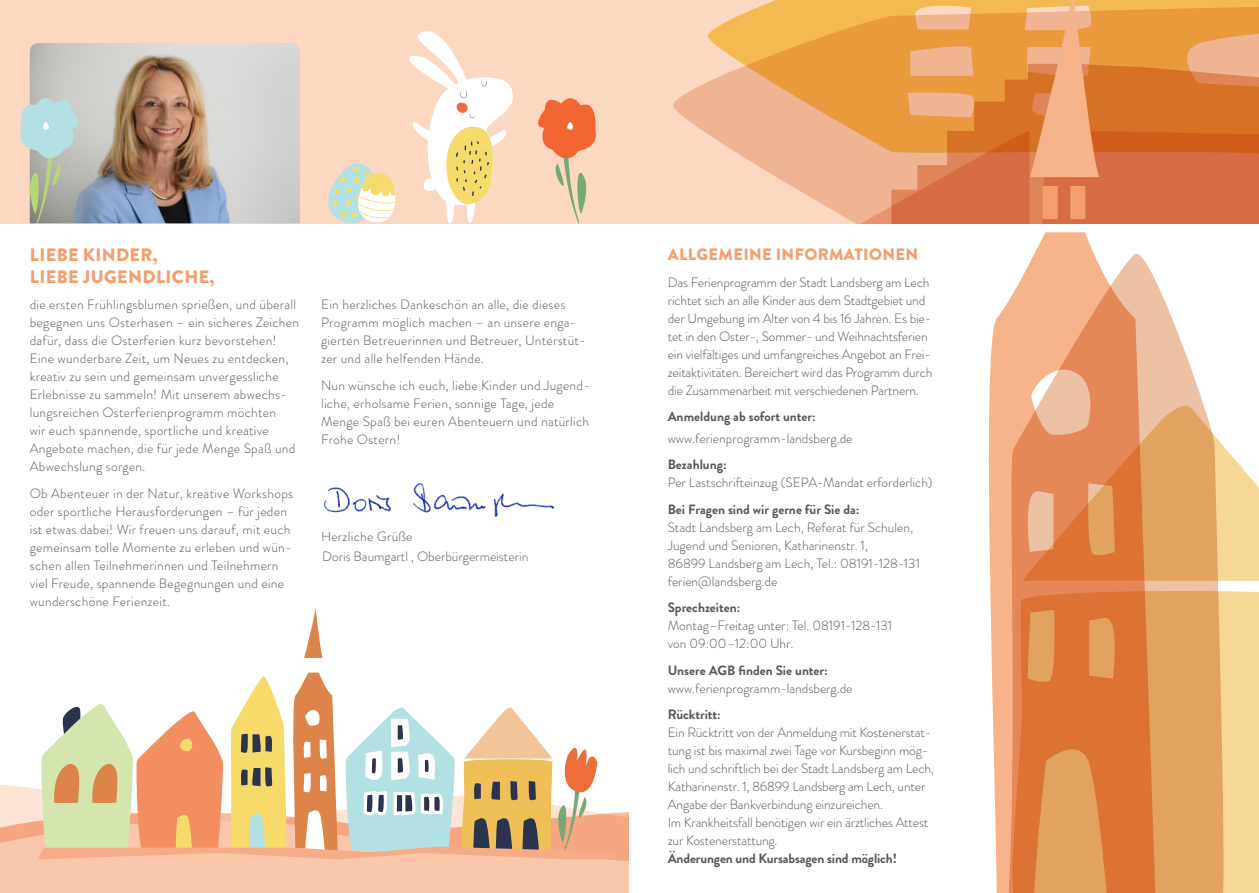
<style>
.page{position:relative;width:1259px;height:893px;background:#fff}
.page>*{position:absolute;margin:0;border:0;box-sizing:border-box;transform-origin:0 0}
.Überschrift_Einleitung{font:900 18px/21.6px "Brandon Grotesque";letter-spacing:.02em;color:#f49e6d}
.Überschrift_Einleitung-2{font:900 16.5px "Brandon Grotesque";letter-spacing:.02em;color:#f49e6d}
.Fließtext{font:300 13.5px/18px "Brandon Grotesque";letter-spacing:.005em;color:#575756}
.s1{font-weight:700}
</style>
<div class="page">
<svg style="left:0;top:810px;width:629px;height:83px;background:#f9c6a9"></svg>
<div style="left:0;top:0;width:1259px;height:223px;background:#fcd8c3"></div>
<svg style="left:673px;top:83px;width:153px;height:123px"></svg>
<svg style="left:706px;top:0;width:120px;height:156px;background:#f1b579"></svg>
<img style="left:30px;top:43px;width:270px;height:180px">
<svg style="left:988px;top:232px;width:105px;height:661px;fill:#f7b38a"></svg>
<svg style="left:826px;top:0;width:433px;height:223px;background:#e38f4f"></svg>
<div style="left:1042px;top:186px;width:15px;height:33px;background:#f49e6d"></div>
<div style="left:1070px;top:186px;width:15px;height:33px;background:#f49e6d"></div>
<svg style="left:1225px;top:448px;width:34px;height:133px;background:#f6dda5"></svg>
<div style="left:1225px;top:591px;width:34px;height:302px;background:#f5d796"></div>
<svg style="left:1007px;top:252px;width:218px;height:641px;background:#e69e6a"></svg>
<img style="left:323px;top:483px;width:231px;height:34px">
<svg style="left:324px;top:31px;width:189px;height:193px"></svg>
<svg style="left:530px;top:98px;width:69px;height:126px"></svg>
<svg style="left:17px;top:90px;width:69px;height:134px;background:#bcc5bc"></svg>
<svg style="left:304px;top:607px;width:19px;height:51px"></svg>
<svg style="left:38px;top:673px;width:578px;height:186px"></svg>
<p class="Überschrift_Einleitung" style="left:30px;top:244px;width:186px">LIEBE KINDER,<br>LIEBE JUGENDLICHE,</p>
<p class="Fließtext" style="left:30px;top:296px;width:271px">die ersten Frühlingsblumen sprießen, und überall begegnen uns Osterhasen – ein sicheres Zeichen dafür, dass die Osterferien kurz bevorstehen!<br>Eine wunderbare Zeit, um Neues zu entdecken, kreativ zu sein und gemeinsam unvergessliche Erlebnisse zu sammeln! Mit unserem abwechs&shy;lungsreichen Osterferienprogramm möchten<br>wir euch spannende, sportliche und kreative Angebote machen, die für jede Menge Spaß und Abwechslung sorgen.</p>
<p class="Fließtext" style="left:30px;top:484px;width:265px">Ob Abenteuer in der Natur, kreative Workshops oder sportliche Herausforderungen – für jeden ist etwas dabei! Wir freuen uns darauf, mit euch gemeinsam tolle Momente zu erleben und wün&shy;schen allen Teilnehmerinnen und Teilnehmern viel Freude, spannende Begegnungen und eine wunderschöne Ferienzeit.</p>
<p class="Fließtext" style="left:321px;top:296px;width:266px">Ein herzliches Dankeschön an alle, die dieses Programm möglich machen – an unsere enga&shy;gierten Betreuerinnen und Betreuer, Unterstüt&shy;zer und alle helfenden Hände.</p>
<p class="Fließtext" style="left:321px;top:376px;width:270px">Nun wünsche ich euch, liebe Kinder und Jugend&shy;liche, erholsame Ferien, sonnige Tage, jede Menge Spaß bei euren Abenteuern und natürlich Frohe Ostern!</p>
<p class="Fließtext" style="left:321px;top:528px;width:93px">Herzliche Grüße</p>
<p class="Fließtext" style="left:322px;top:547px;width:208px">Doris Baumgartl , Oberbürgermeisterin</p>
<p class="Überschrift_Einleitung-2" style="left:668px;top:243px;width:252px">ALLGEMEINE INFORMATIONEN</p>
<p class="Fließtext" style="left:668px;top:273px;width:266px">Das Ferienprogramm der Stadt Landsberg am Lech richtet sich an alle Kinder aus dem Stadtgebiet und der Umgebung im Alter von 4 bis 16 Jahren. Es bie&shy;tet in den Oster-, Sommer- und Weihnachtsferien ein vielfältiges und umfangreiches Angebot an Frei&shy;zeitaktivitäten. Bereichert wird das Programm durch die Zusammenarbeit mit verschiedenen Partnern.</p>
<p class="Fließtext" style="left:668px;top:406px;width:186px;line-height:21.6px"><span class="s1">Anmeldung ab sofort unter: </span>www.ferienprogramm-landsberg.de</p>
<p class="Fließtext" style="left:668px;top:456px;width:266px"><span class="s1">Bezahlung:<br></span>Per Lastschrifteinzug (SEPA-Mandat erforderlich)</p>
<p class="Fließtext" style="left:668px;top:500px;width:254px"><span class="s1">Bei Fragen sind wir gerne für Sie da:<br></span>Stadt Landsberg am Lech, Referat für Schulen, Jugend und Senioren, Katharinenstr. 1,<br>86899 Landsberg am Lech, Tel.: 08191-128-131 ferien@landsberg.de</p>
<p class="Fließtext" style="left:668px;top:599px;width:226px"><span class="s1">Sprechzeiten:<br></span>Montag–Freitag unter: Tel. 08191-128-131 von 09:00–12:00 Uhr.</p>
<p class="Fließtext" style="left:668px;top:661px;width:186px"><span class="s1">Unsere AGB finden Sie unter: </span>www.ferienprogramm-landsberg.de</p>
<p class="Fließtext" style="left:668px;top:706px;width:268px"><span class="s1">Rücktritt:<br></span>Ein Rücktritt von der Anmeldung mit Kostenerstat&shy;tung ist bis maximal zwei Tage vor Kursbeginn mög&shy;lich und schriftlich bei der Stadt Landsberg am Lech, Katharinenstr. 1, 86899 Landsberg am Lech, unter Angabe der Bankverbindung einzureichen.<br>Im Krankheitsfall benötigen wir ein ärztliches Attest zur Kostenerstattung.<br><span class="s1">Änderungen und Kursabsagen sind möglich!</span></p>
</div>
